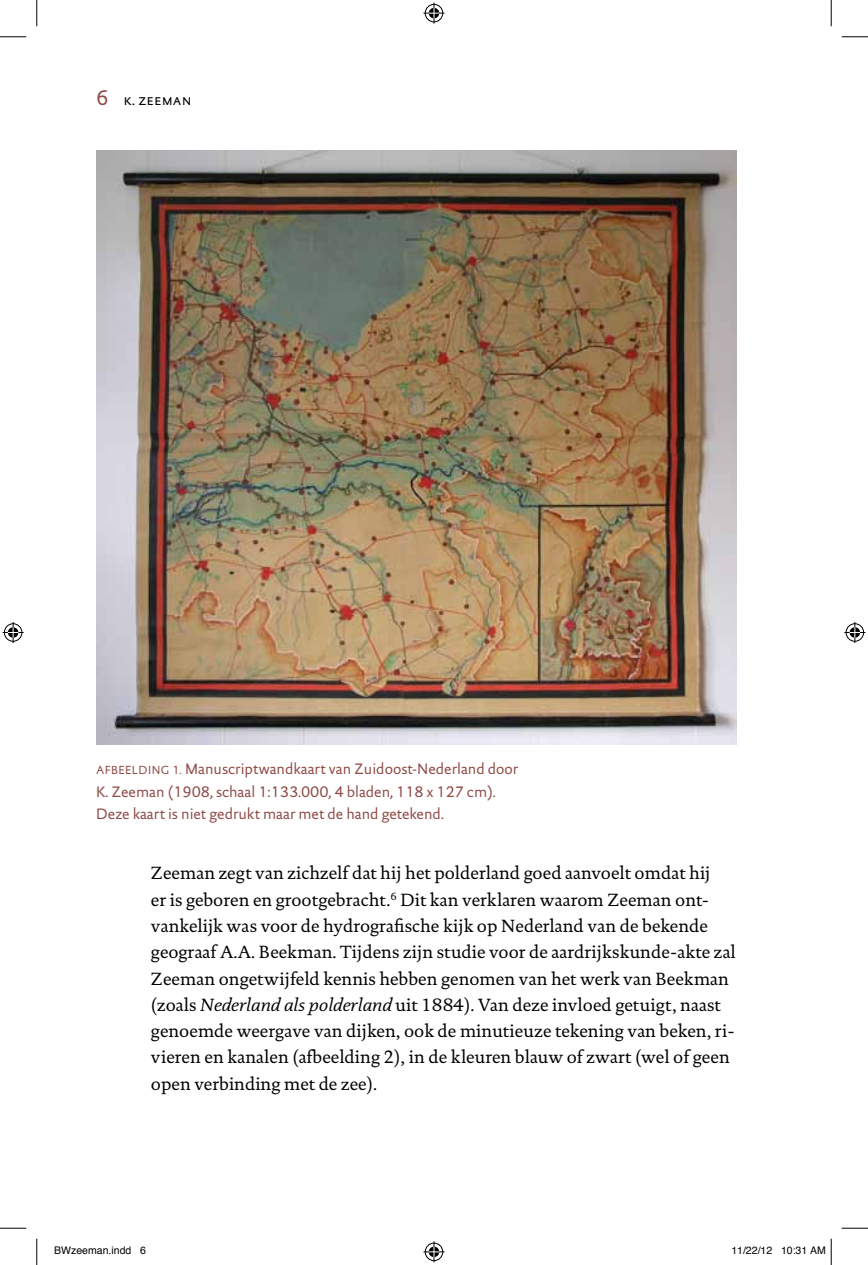
<style>
.page{position:relative;width:868px;height:1265px;background:#fff}
.page>*{position:absolute;margin:0;border:0;box-sizing:border-box;transform-origin:0 0}
.t1{font:17.85px/26.2px "DTL Documenta TOT";color:#000}
.t2{font:15.4px/22.2px "DTL Documenta Sans TOT";color:#8f4b47}
.t3{font:14.88px "DTL Documenta Sans TOT Caps";letter-spacing:.01em;color:#000}
.t4{font:10.5px "Helvetica";color:#000}
.s1{font-family:"DTL Documenta Sans TOT";font-size:21px;color:#8f4b47}
.s2{font-size:11.9px}
.s3{font-style:italic}
</style>
<div class="page">
<img style="left:96px;top:151px;width:640px;height:593px">
<svg style="left:0;top:36px;width:26px;height:1px"></svg>
<svg style="left:841px;top:36px;width:26px;height:1px"></svg>
<svg style="left:0;top:1227px;width:26px;height:1px"></svg>
<svg style="left:841px;top:1227px;width:26px;height:1px"></svg>
<svg style="left:36px;top:0;width:1px;height:26px"></svg>
<svg style="left:36px;top:1238px;width:1px;height:26px"></svg>
<svg style="left:830px;top:0;width:1px;height:26px"></svg>
<svg style="left:423px;top:3px;width:21px;height:21px"></svg>
<svg style="left:423px;top:1241px;width:21px;height:20px"></svg>
<svg style="left:3px;top:622px;width:21px;height:21px"></svg>
<svg style="left:844px;top:622px;width:21px;height:21px"></svg>
<svg style="left:830px;top:1238px;width:1px;height:26px"></svg>
<p class="t3" style="left:96px;top:91px;width:97px"><span class="s1">6</span> k. zeeman</p>
<p class="t2" style="left:96px;top:757px;width:423px"><span class="s2">Afbeelding 1.</span> Manuscriptwandkaart van Zuidoost-Nederland door<br>K. Zeeman (1908, schaal 1:133.000, 4 bladen, 118 x 127 cm).<br>Deze kaart is niet gedrukt maar met de hand getekend.</p>
<p class="t1" style="left:151px;top:860px;width:586px">Zeeman zegt van zichzelf dat hij het polderland goed aanvoelt omdat hij<br>er is geboren en grootgebracht.<sup>6</sup> Dit kan verklaren waarom Zeeman ont&shy;vankelijk was voor de hydrografische kijk op Nederland van de bekende geograaf A.A. Beekman. Tijdens zijn studie voor de aardrijkskunde-akte zal Zeeman ongetwijfeld kennis hebben genomen van het werk van Beekman (zoals <span class="s3">Nederland als polderland</span> uit 1884). Van deze invloed getuigt, naast genoemde weergave van dijken, ook de minutieuze tekening van beken, ri&shy;vieren en kanalen (afbeelding 2), in de kleuren blauw of zwart (wel of geen open verbinding met de zee).</p>
<p class="t4" style="left:54px;top:1242px;width:93px">BWzeeman.indd 6</p>
<p class="t4" style="left:731px;top:1242px;width:96px">11/22/12 10:31 AM</p>
</div>
